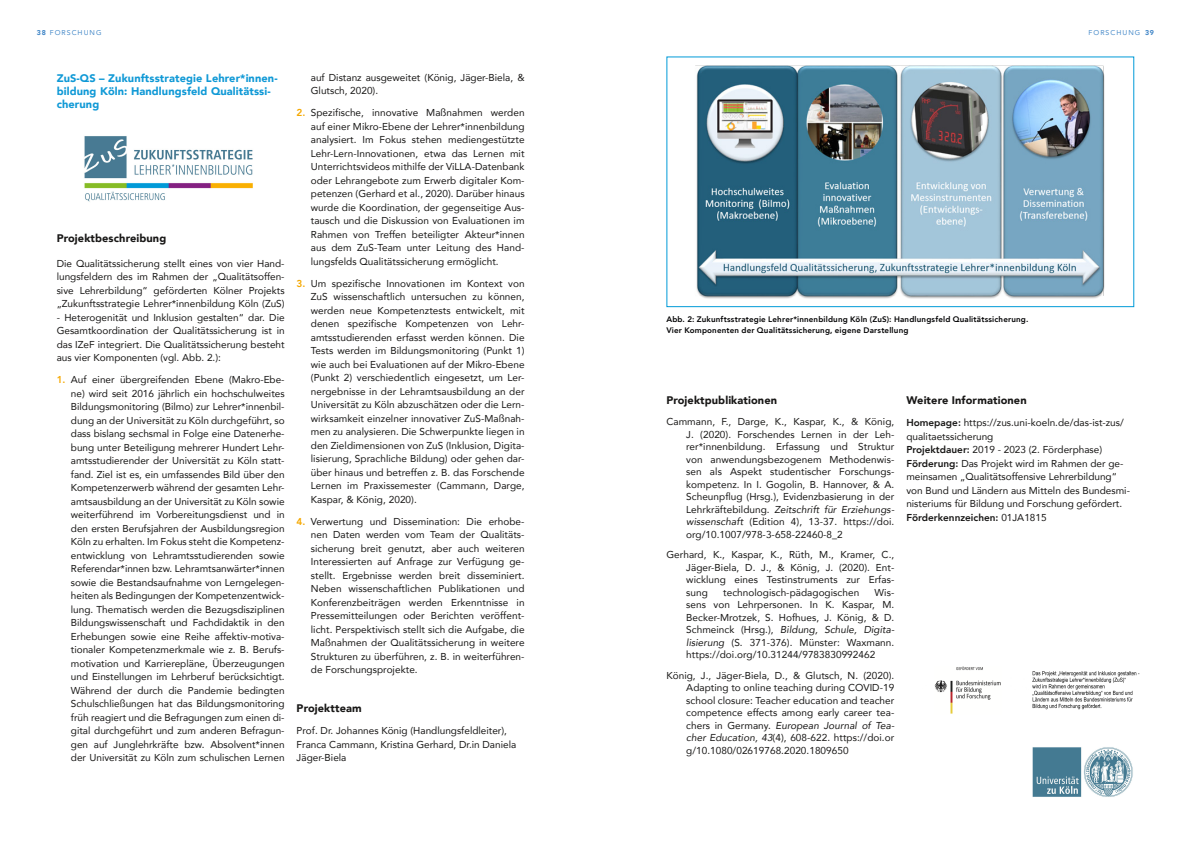
<style>
.page{position:relative;width:1191px;height:842px;background:#fff}
.page>*{position:absolute;margin:0;border:0;box-sizing:border-box;transform-origin:0 0}
.Untertitel_D_blue{font:900 11px/13.2px "Avenir";letter-spacing:.01em;color:#1099d6}
.Untertilel_B{font:900 11px "Avenir";letter-spacing:.01em;color:#181716}
.Publikationen_2Jahre{font:10px/13.5px "Avenir";letter-spacing:.005em;color:#181716;text-align:justify}
.Fließtext_2Jahresber{font:10px/13.5px "Avenir";color:#181716;text-align:justify}
.Weitere_INFO{font:10px/13.5px "Avenir";color:#181716}
.Projektteam{font:10px/13.5px "Avenir";color:#181716}
.Weitere_INFO-2{font:800 10px "Avenir";color:#181716}
.Abbildung{font:800 8px/11px "Avenir";letter-spacing:.02em;color:#010102}
.t1{font:7px "Avenir";letter-spacing:.145em;color:#478ac9}
.s1{font-weight:900}
.s2{font-weight:800;color:#f5a800}
.s3{font-weight:800}
.s4{font-weight:400}
.s5{font-style:italic}
</style>
<div class="page">
<div style="left:666px;top:56px;width:468px;height:251px;border:1px solid #009ad8"></div>
<img style="left:695px;top:65px;width:410px;height:234px">
<img style="left:84px;top:136px;width:169px;height:66px">
<img style="left:934px;top:666px;width:206px;height:48px">
<img style="left:1032px;top:747px;width:101px;height:50px">
<p class="t1" style="left:37px;top:27px;width:66px"><span class="s1">38</span> FORSCHUNG</p>
<p class="t1" style="left:1088px;top:27px;width:67px">FORSCHUNG <span class="s1">39</span></p>
<p class="Untertitel_D_blue" style="left:57px;top:71px;width:222px">ZuS-QS – Zukunftsstrategie Lehrer*innen&shy;bildung Köln: Handlungsfeld Qualitätssi&shy;cherung</p>
<p class="Publikationen_2Jahre" style="left:311px;top:70px;width:215px">auf Distanz ausgeweitet (König, Jäger-Biela, &amp;<br>Glutsch, 2020).</p>
<p class="Publikationen_2Jahre" style="left:311px;top:106px;width:215px;text-indent:-14px"><span class="s2">2.</span> Spezifische, innovative Maßnahmen werden auf einer Mikro-Ebene der Lehrer*innenbildung analysiert. Im Fokus stehen mediengestützte Lehr-Lern-Innovationen, etwa das Lernen mit Unterrichtsvideos mithilfe der ViLLA-Datenbank oder Lehrangebote zum Erwerb digitaler Kom&shy;petenzen (Gerhard et al., 2020). Darüber hinaus wurde die Koordination, der gegenseitige Aus&shy;tausch und die Diskussion von Evaluationen im Rahmen von Treffen beteiligter Akteur*innen aus dem ZuS-Team unter Leitung des Hand&shy;lungsfelds Qualitätssicherung ermöglicht.</p>
<p class="Publikationen_2Jahre" style="left:311px;top:276px;width:215px;text-indent:-14px"><span class="s2">3.</span> Um spezifische Innovationen im Kontext von ZuS wissenschaftlich untersuchen zu können, werden neue Kompetenztests entwickelt, mit denen spezifische Kompetenzen von Lehr&shy;amtsstudierenden erfasst werden können. Die Tests werden im Bildungsmonitoring (Punkt 1) wie auch bei Evaluationen auf der Mikro-Ebene (Punkt 2) verschiedentlich eingesetzt, um Ler&shy;nergebnisse in der Lehramtsausbildung an der Universität zu Köln abzuschätzen oder die Lern&shy;wirksamkeit einzelner innovativer ZuS-Maßnah&shy;men zu analysieren. Die Schwerpunkte liegen in den Zieldimensionen von ZuS (Inklusion, Digita&shy;lisierung, Sprachliche Bildung) oder gehen dar&shy;über hinaus und betreffen z. B. das Forschende Lernen im Praxissemester (Cammann, Darge, Kaspar, &amp; König, 2020).</p>
<p class="Publikationen_2Jahre" style="left:311px;top:514px;width:215px;text-indent:-14px"><span class="s2">4.</span> Verwertung und Dissemination: Die erhobe&shy;nen Daten werden vom Team der Qualitäts&shy;sicherung breit genutzt, aber auch weiteren Interessierten auf Anfrage zur Verfügung ge&shy;stellt. Ergebnisse werden breit disseminiert.<br>Neben wissenschaftlichen Publikationen und Konferenzbeiträgen werden Erkenntnisse in Pressemitteilungen oder Berichten veröffent&shy;licht. Perspektivisch stellt sich die Aufgabe, die Maßnahmen der Qualitätssicherung in weitere Strukturen zu überführen, z. B. in weiterführen&shy;de Forschungsprojekte.</p>
<p class="Untertilel_B" style="left:297px;top:699px;width:67px">Projektteam</p>
<p class="Projektteam" style="left:297px;top:724px;width:221px">Prof. Dr. Johannes König (Handlungsfeldleiter),<br>Franca Cammann, Kristina Gerhard, Dr.in Daniela<br>Jäger-Biela</p>
<p class="Untertilel_B" style="left:57px;top:229px;width:111px">Projektbeschreibung</p>
<p class="Fließtext_2Jahresber" style="left:57px;top:256px;width:229px">Die Qualitätssicherung stellt eines von vier Hand&shy;lungsfeldern des im Rahmen der „Qualitätsoffen&shy;sive Lehrerbildung“ geförderten Kölner Projekts „Zukunftsstrategie Lehrer*innenbildung Köln (ZuS)</p>
<p class="Fließtext_2Jahresber" style="left:57px;top:310px;width:229px">- Heterogenität und Inklusion gestalten“ dar. Die Gesamtkoordination der Qualitätssicherung ist in das IZeF integriert. Die Qualitätssicherung besteht aus vier Komponenten (vgl. Abb. 2.):</p>
<p class="Publikationen_2Jahre" style="left:71px;top:373px;width:215px;text-indent:-14px"><span class="s2">1.</span> Auf einer übergreifenden Ebene (Makro-Ebe&shy;ne) wird seit 2016 jährlich ein hochschulweites Bildungsmonitoring (Bilmo) zur Lehrer*innenbil&shy;dung an der Universität zu Köln durchgeführt, so dass bislang sechsmal in Folge eine Datenerhe&shy;bung unter Beteiligung mehrerer Hundert Lehr&shy;amtsstudierender der Universität zu Köln statt&shy;fand. Ziel ist es, ein umfassendes Bild über den Kompetenzerwerb während der gesamten Lehr&shy;amtsausbildung an der Universität zu Köln sowie weiterführend im Vorbereitungsdienst und in den ersten Berufsjahren der Ausbildungsregion Köln zu erhalten. Im Fokus steht die Kompetenz&shy;entwicklung von Lehramtsstudierenden sowie Referendar*innen bzw. Lehramtsanwärter*innen sowie die Bestandsaufnahme von Lerngelegen&shy;heiten als Bedingungen der Kompetenzentwick&shy;lung. Thematisch werden die Bezugsdisziplinen Bildungswissenschaft und Fachdidaktik in den Erhebungen sowie eine Reihe affektiv-motiva&shy;tionaler Kompetenzmerkmale wie z. B. Berufs&shy;motivation und Karrierepläne, Überzeugungen und Einstellungen im Lehrberuf berücksichtigt.<br>Während der durch die Pandemie bedingten Schulschließungen hat das Bildungsmonitoring früh reagiert und die Befragungen zum einen di&shy;gital durchgeführt und zum anderen Befragun&shy;gen auf Junglehrkräfte bzw. Absolvent*innen der Universität zu Köln zum schulischen Lernen</p>
<p class="Abbildung" style="left:666px;top:314px;width:363px">Abb. 2: Zukunftsstrategie Lehrer*innenbildung Köln (ZuS): Handlungsfeld Qualitätssicherung.<br>Vier Komponenten der Qualitätssicherung, eigene Darstellung</p>
<p class="Untertilel_B" style="left:906px;top:391px;width:122px">Weitere Informationen</p>
<p class="Weitere_INFO" style="left:906px;top:416px;width:219px"><span class="s3">Homepage:</span> https://zus.uni-koeln.de/das-ist-zus/ qualitaetssicherung</p>
<p class="Weitere_INFO" style="left:906px;top:443px;width:197px"><span class="s3">Projektdauer:</span> 2019 - 2023 (2. Förderphase)</p>
<p class="Weitere_INFO" style="left:906px;top:456px;width:225px"><span class="s3">Förderung:</span> Das Projekt wird im Rahmen der ge&shy;meinsamen „Qualitätsoffensive Lehrerbildung“ von Bund und Ländern aus Mitteln des Bundesmi&shy;nisteriums für Bildung und Forschung gefördert.</p>
<p class="Weitere_INFO-2" style="left:906px;top:510px;width:142px">Förderkennzeichen: <span class="s4">01JA1815</span></p>
<p class="Untertilel_B" style="left:666px;top:391px;width:112px">Projektpublikationen</p>
<p class="Publikationen_2Jahre" style="left:686px;top:415px;width:210px;line-height:12.5px;text-indent:-20px">Cammann, F., Darge, K., Kaspar, K., &amp; König, J. (2020). Forschendes Lernen in der Leh&shy;rer*innenbildung. Erfassung und Struktur von anwendungsbezogenem Methodenwis&shy;sen als Aspekt studentischer Forschungs&shy;kompetenz. In I. Gogolin, B. Hannover, &amp; A.<br>Scheunpflug (Hrsg.), Evidenzbasierung in der Lehrkräftebildung. <span class="s5">Zeitschrift für Erziehungs&shy;wissenschaft</span> (Edition 4), 13-37. https://doi. org/10.1007/978-3-658-22460-8_2</p>
<p class="Publikationen_2Jahre" style="left:686px;top:548px;width:210px;line-height:12.5px;text-indent:-20px">Gerhard, K., Kaspar, K., Rüth, M., Kramer, C., Jäger-Biela, D. J., &amp; König, J. (2020). Ent&shy;wicklung eines Testinstruments zur Erfas&shy;sung</p>
<p class="Publikationen_2Jahre" style="left:723px;top:585px;width:137px">technologisch-pädagogischen</p>
<p class="Publikationen_2Jahre" style="left:686px;top:586px;width:210px;line-height:12.5px;text-indent:188px">Wis&shy;sens von Lehrpersonen. In K. Kaspar, M.<br>Becker-Mrotzek, S. Hofhues, J. König, &amp; D.<br>Schmeinck (Hrsg.), <span class="s5">Bildung, Schule, Digita&shy;lisierung</span> (S. 371-376). Münster: Waxmann. https://doi.org/10.31244/9783830992462</p>
<p class="Publikationen_2Jahre" style="left:686px;top:669px;width:210px;line-height:12.5px;text-indent:-20px">König, J., Jäger-Biela, D., &amp; Glutsch, N. (2020).<br>Adapting to online teaching during COVID-19 school closure: Teacher education and teacher competence effects among early career tea&shy;chers in Germany. <span class="s5">European Journal of Tea&shy;cher Education, 43</span>(4), 608-622. https://doi.or g/10.1080/02619768.2020.1809650</p>
</div>
